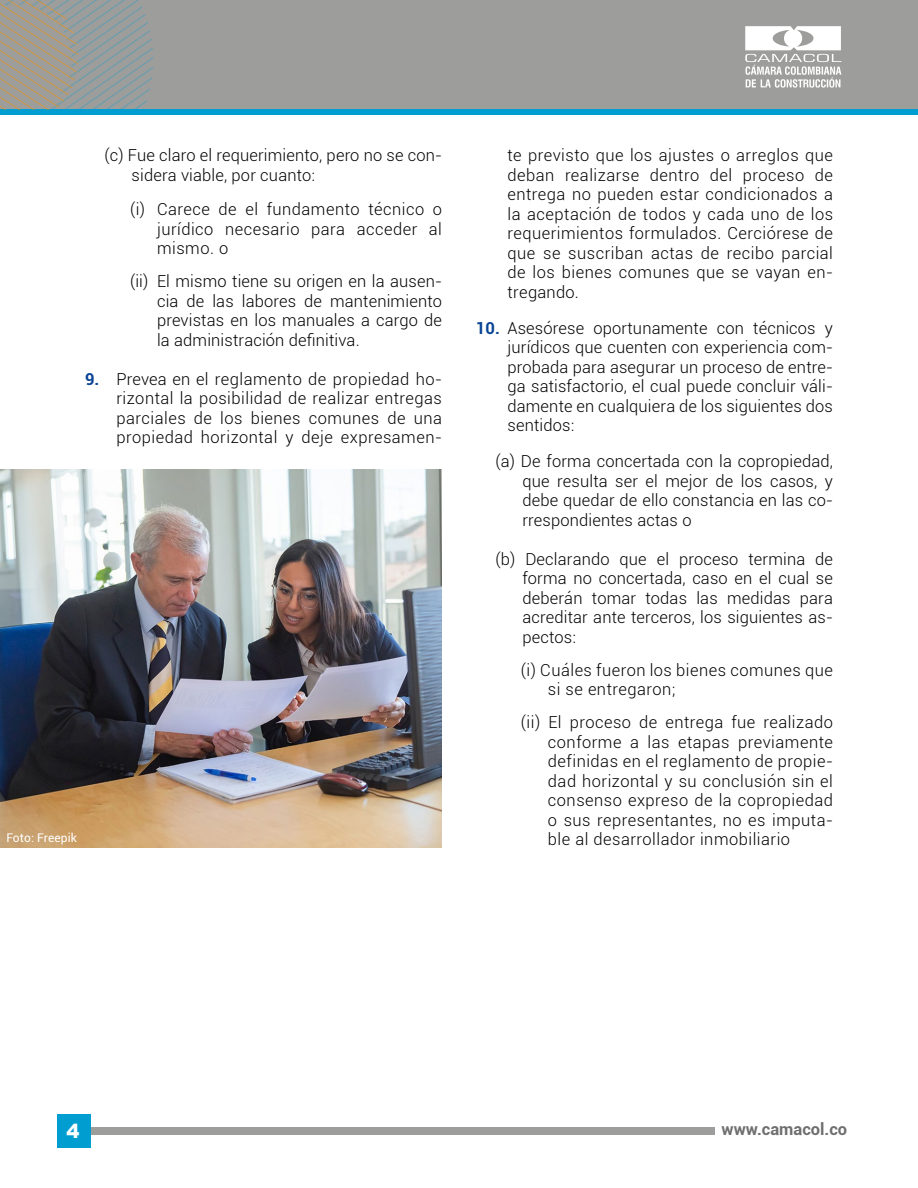
<style>
.page{position:relative;width:918px;height:1188px;background:#fff}
.page>*{position:absolute;margin:0;border:0;box-sizing:border-box;transform-origin:0 0}
.t1{font:900 19.5px "Arial";color:#fff}
.t2{font:300 16.5px/19.5px "Roboto";letter-spacing:.02em;color:#000;text-align:justify}
.t3{font:700 16.5px "Roboto";color:#706f6f}
.t4{font:12px "Roboto";letter-spacing:.01em;color:#fff}
.s1{font-weight:700;color:#0a4495}
</style>
<div class="page">
<div style="left:0;top:0;width:918px;height:109px;background:#9d9d9c"></div>
<div style="left:0;top:109px;width:918px;height:6px;background:#009dd1"></div>
<svg style="left:0;top:0;width:154px;height:109px"></svg>
<div style="left:58px;top:1127px;width:657px;height:7px;background:#9d9d9c"></div>
<div style="left:57px;top:1114px;width:33px;height:33px;background:#009dd1"></div>
<img style="left:0;top:469px;width:442px;height:379px">
<svg style="left:745px;top:26px;width:96px;height:62px"></svg>
<p class="t2" style="left:132px;top:145px;width:312px;text-indent:-27px">(c) Fue claro el requerimiento, pero no se con&shy;sidera viable, por cuanto:</p>
<p class="t2" style="left:157px;top:199px;width:287px;text-indent:-27px">(i) Carece de el fundamento técnico o jurídico necesario para acceder al mismo. o</p>
<p class="t2" style="left:157px;top:271px;width:287px;text-indent:-27px">(ii) El mismo tiene su origen en la ausen&shy;cia de las labores de mantenimiento previstas en los manuales a cargo de la administración definitiva.</p>
<p class="t2" style="left:117px;top:369px;width:327px;text-indent:-31px"><span class="s1">9.</span> Prevea en el reglamento de propiedad ho&shy;rizontal la posibilidad de realizar entregas parciales de los bienes comunes de una propiedad horizontal y deje expresamen-</p>
<p class="t2" style="left:507px;top:145px;width:327px">te previsto que los ajustes o arreglos que deban realizarse dentro del proceso de entrega no pueden estar condicionados a la aceptación de todos y cada uno de los requerimientos formulados. Cerciórese de que se suscriban actas de recibo parcial de los bienes comunes que se vayan en&shy;tregando.</p>
<p class="t2" style="left:507px;top:318px;width:327px;text-indent:-31px"><span class="s1">10.</span> Asesórese oportunamente con técnicos y jurídicos que cuenten con experiencia com&shy;probada para asegurar un proceso de entre&shy;ga satisfactorio, el cual puede concluir váli&shy;damente en cualquiera de los siguientes dos sentidos:</p>
<p class="t2" style="left:522px;top:451px;width:312px;text-indent:-27px">(a) De forma concertada con la copropiedad, que resulta ser el mejor de los casos, y debe quedar de ello constancia en las co&shy;rrespondientes actas o</p>
<p class="t2" style="left:522px;top:549px;width:312px;text-indent:-27px">(b) Declarando que el proceso termina de forma no concertada, caso en el cual se deberán tomar todas las medidas para acreditar ante terceros, los siguientes as&shy;pectos:</p>
<p class="t2" style="left:548px;top:660px;width:287px;text-indent:-27px">(i) Cuáles fueron los bienes comunes que si se entregaron;</p>
<p class="t2" style="left:548px;top:712px;width:287px;text-indent:-27px">(ii) El proceso de entrega fue realizado conforme a las etapas previamente definidas en el reglamento de propie&shy;dad horizontal y su conclusión sin el consenso expreso de la copropiedad o sus representantes, no es imputa-</p>
<p class="t4" style="left:6px;top:830px;width:72px">Foto: Freepik</p>
<p class="t2" style="left:548px;top:829px;width:244px">ble al desarrollador inmobiliario</p>
<p class="t1" style="left:66px;top:1116px;width:15px">4</p>
<p class="t3" style="left:722px;top:1118px;width:127px">www.camacol.co</p>
</div>
